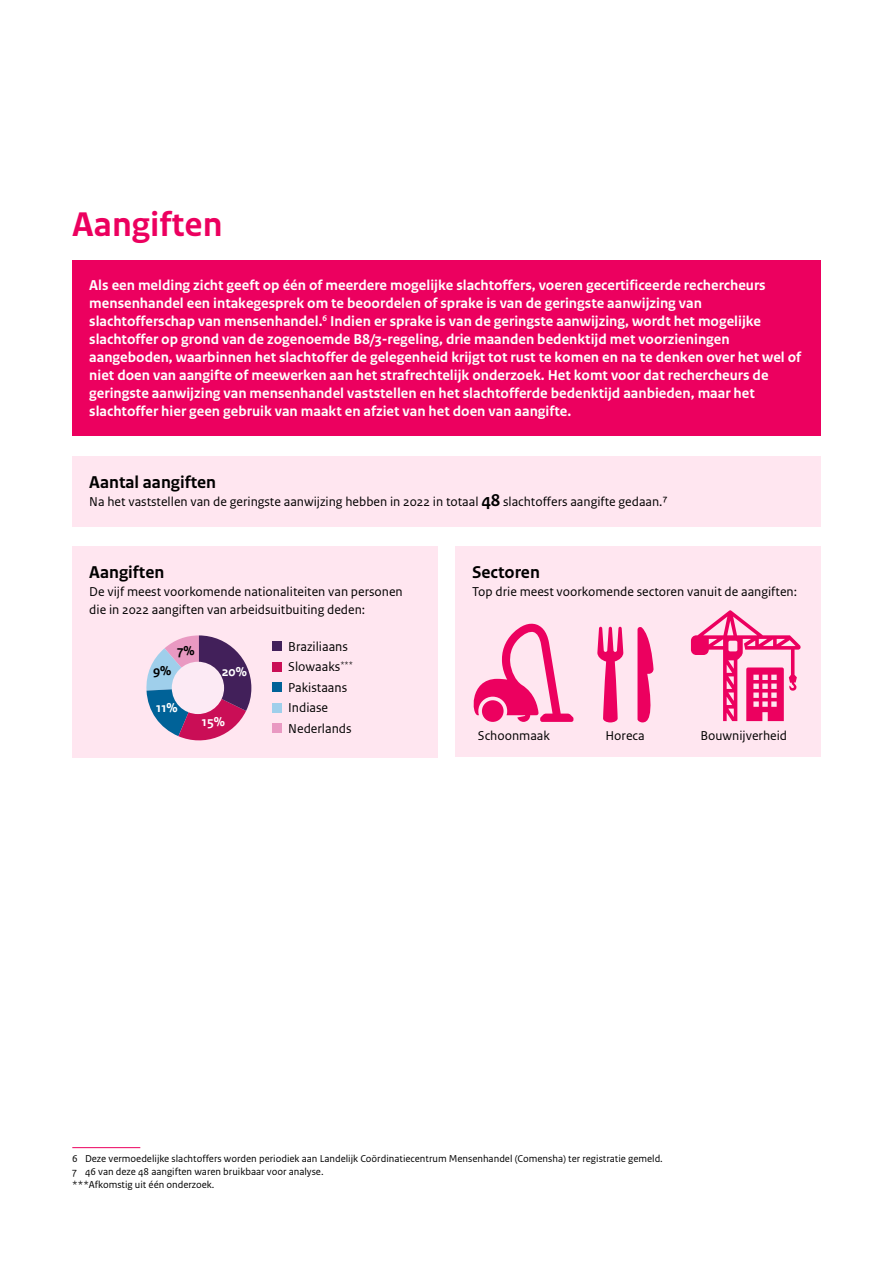
<style>
.page{position:relative;width:893px;height:1263px;background:#fff}
.page>*{position:absolute;margin:0;border:0;box-sizing:border-box;transform-origin:0 0}
.H2_Paragraafkop_Sans{font:700 36px "Rijksoverheid Sans Text";color:#ec005f}
.H2_Kader-kop{font:700 18px "Rijksoverheid Sans Text";color:#000}
.P_Kader_Inleding{font:700 15px/18px "Rijksoverheid Sans Text";color:#fff}
.P_Kader_brood{font:13.5px/18px "Rijksoverheid Sans Text";color:#000}
.t1{font:13.5px/20.4px "Rijksoverheid Sans Text TT";color:#000}
.P_Kader_opsomming_1__2__3{font:13.5px "Rijksoverheid Sans Text";color:#000}
.t2{font:700 13.5px "Rijksoverheid Sans Text TT";color:#fff}
.t3{font:700 13.5px "Rijksoverheid Sans Text TT";color:#000}
.Voetnoot{font:10.5px "Rijksoverheid Sans Text";color:#000}
.s1{font-weight:700;font-size:18px}
</style>
<div class="page">
<div style="left:72px;top:261px;width:749px;height:175px;background:#ec005f"></div>
<div style="left:72px;top:456px;width:749px;height:52px;background:#ffe6f0"></div>
<div style="left:72px;top:474px;width:749px;height:52px;background:#ffe6f0"></div>
<div style="left:72px;top:546px;width:366px;height:52px;background:#ffe6f0"></div>
<div style="left:72px;top:568px;width:366px;height:65px;background:#ffe6f0"></div>
<div style="left:72px;top:604px;width:366px;height:154px;background:#ffe6f0"></div>
<div style="left:455px;top:546px;width:366px;height:52px;background:#ffe6f0"></div>
<div style="left:455px;top:586px;width:366px;height:153px;background:#ffe6f0"></div>
<div style="left:455px;top:604px;width:366px;height:153px;background:#ffe6f0"></div>
<svg style="left:146px;top:635px;width:105px;height:106px"></svg>
<div style="left:272px;top:641px;width:9px;height:10px;background:#42205a"></div>
<div style="left:272px;top:662px;width:9px;height:9px;background:#ca0e56"></div>
<div style="left:272px;top:682px;width:9px;height:10px;background:#006298"></div>
<div style="left:272px;top:703px;width:9px;height:9px;background:#9fcfeb"></div>
<div style="left:272px;top:723px;width:9px;height:10px;background:#e999c2"></div>
<div style="left:172px;top:662px;width:52px;height:52px;background:#fceaf4;border-radius:50%"></div>
<svg style="left:473px;top:623px;width:100px;height:99px"></svg>
<svg style="left:637px;top:627px;width:17px;height:95px"></svg>
<svg style="left:597px;top:627px;width:26px;height:95px"></svg>
<svg style="left:691px;top:610px;width:110px;height:111px"></svg>
<hr style="left:72px;top:1147px;width:68px;height:1px;background:#ec005f">
<h2 class="H2_Paragraafkop_Sans" style="left:72px;top:204px;width:152px">Aangiften</h2>
<p class="P_Kader_Inleding" style="left:89px;top:276px;width:713px">Als een melding zicht geeft op één of meerdere mogelijke slachtoffers, voeren gecertificeerde rechercheurs mensenhandel een intakegesprek om te beoordelen of sprake is van de geringste aanwijzing van slachtofferschap van mensenhandel.<sup>6</sup> Indien er sprake is van de geringste aanwijzing, wordt het mogelijke slachtoffer op grond van de zogenoemde B8/3-regeling, drie maanden bedenktijd met voorzieningen aangeboden, waarbinnen het slachtoffer de gelegenheid krijgt tot rust te komen en na te denken over het wel of niet doen van aangifte of meewerken aan het strafrechtelijk onderzoek. Het komt voor dat rechercheurs de geringste aanwijzing van mensenhandel vaststellen en het slachtofferde bedenktijd aanbieden, maar het slachtoffer hier geen gebruik van maakt en afziet van het doen van aangifte.</p>
<p class="H2_Kader-kop" style="left:89px;top:472px;width:128px">Aantal aangiften</p>
<p class="P_Kader_brood" style="left:89px;top:493px;width:580px">Na het vaststellen van de geringste aanwijzing hebben in 2022 in totaal <span class="s1">48</span> slachtoffers aangifte gedaan.⁷</p>
<p class="H2_Kader-kop" style="left:89px;top:562px;width:77px">Aangiften</p>
<p class="P_Kader_brood" style="left:89px;top:583px;width:315px">De vijf meest voorkomende nationaliteiten van personen die in 2022 aangiften van arbeidsuitbuiting deden:</p>
<p class="t3" style="left:177px;top:643px;width:19px">7%</p>
<p class="t3" style="left:153px;top:663px;width:20px">9%</p>
<p class="t2" style="left:156px;top:700px;width:23px">11%</p>
<p class="t2" style="left:222px;top:664px;width:27px">20%</p>
<p class="t2" style="left:202px;top:714px;width:25px">15%</p>
<p class="t1" style="left:288px;top:636px;width:66px">Braziliaans<br>Slowaaks<sup>***<br></sup>Pakistaans<br>Indiase<br>Nederlands</p>
<p class="H2_Kader-kop" style="left:472px;top:562px;width:69px">Sectoren</p>
<p class="P_Kader_brood" style="left:472px;top:583px;width:326px">Top drie meest voorkomende sectoren vanuit de aangiften:</p>
<p class="P_Kader_opsomming_1__2__3" style="left:478px;top:728px;width:73px">Schoonmaak</p>
<p class="P_Kader_opsomming_1__2__3" style="left:605px;top:728px;width:41px">Horeca</p>
<p class="P_Kader_opsomming_1__2__3" style="left:700px;top:728px;width:88px">Bouwnijverheid</p>
<p class="Voetnoot" style="left:72px;top:1153px;width:592px">6 Deze vermoedelijke slachtoffers worden periodiek aan Landelijk Coördinatiecentrum Mensenhandel (Comensha) ter registratie gemeld.</p>
<p class="Voetnoot" style="left:72px;top:1165px;width:253px">7 46 van deze 48 aangiften waren bruikbaar voor analyse.</p>
<p class="Voetnoot" style="left:72px;top:1178px;width:144px">***Afkomstig uit één onderzoek.</p>
</div>
